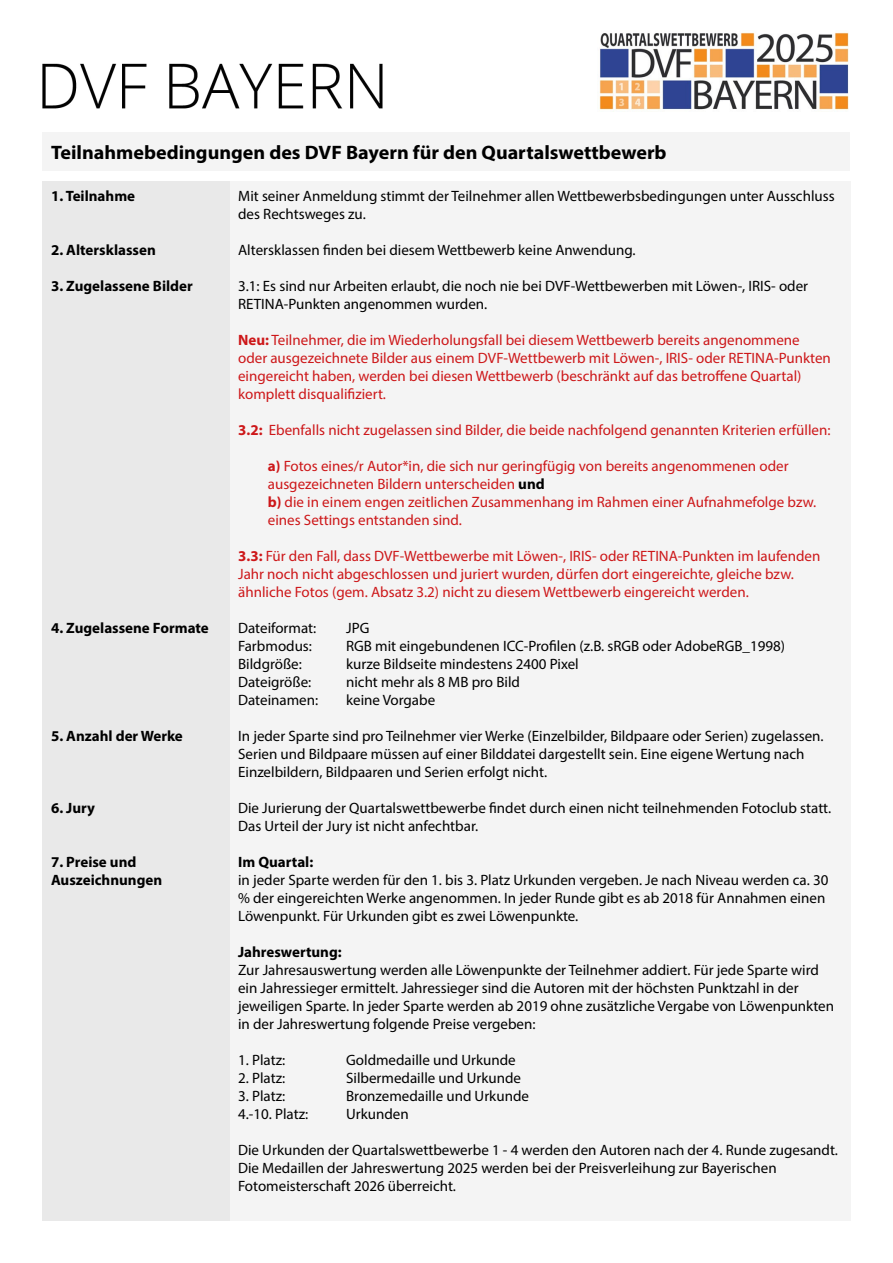
<style>
.page{position:relative;width:893px;height:1263px;background:#fff}
.page>*{position:absolute;margin:0;border:0;box-sizing:border-box;transform-origin:0 0}
.t1{font:700 19.5px "Myriad Pro";color:#000}
.t2{font:15px/18px "Myriad Pro";color:#000}
.t3{font:15px/18px "Myriad Pro";color:#cd1719}
.t4{font:700 15px/18px "Myriad Pro";color:#000}
.s1{font-weight:700}
.s2{font-weight:700;color:#000}
</style>
<div class="page">
<div style="left:43px;top:181px;width:208px;height:1039px;background:#e9e9e9"></div>
<div style="left:230px;top:181px;width:620px;height:1039px;background:#f4f4f4"></div>
<div style="left:43px;top:132px;width:807px;height:39px;background:#f4f4f4"></div>
<img style="left:599px;top:32px;width:250px;height:80px">
<img style="left:42px;top:63px;width:341px;height:46px">
<h1 class="t1" style="left:51px;top:140px;width:617px">Teilnahmebedingungen des DVF Bayern für den Quartalswettbewerb</h1>
<p class="t4" style="left:51px;top:187px;width:86px">1. Teilnahme</p>
<p class="t4" style="left:51px;top:241px;width:106px">2. Altersklassen</p>
<p class="t4" style="left:51px;top:277px;width:143px">3. Zugelassene Bilder</p>
<p class="t4" style="left:51px;top:619px;width:159px">4. Zugelassene Formate</p>
<p class="t4" style="left:51px;top:727px;width:133px">5. Anzahl der Werke</p>
<p class="t4" style="left:51px;top:799px;width:45px">6. Jury</p>
<p class="t4" style="left:51px;top:853px;width:113px">7. Preise und<br>Auszeichnungen</p>
<p class="t2" style="left:238px;top:187px;width:598px">Mit seiner Anmeldung stimmt der Teilnehmer allen Wettbewerbsbedingungen unter Ausschluss des Rechtsweges zu.</p>
<p class="t2" style="left:238px;top:241px;width:399px">Altersklassen finden bei diesem Wettbewerb keine Anwendung.</p>
<p class="t2" style="left:238px;top:277px;width:572px">3.1: Es sind nur Arbeiten erlaubt, die noch nie bei DVF-Wettbewerben mit Löwen-, IRIS- oder<br>RETINA-Punkten angenommen wurden.</p>
<p class="t3" style="left:238px;top:331px;width:594px"><span class="s1">Neu:</span> Teilnehmer, die im Wiederholungsfall bei diesem Wettbewerb bereits angenommene oder ausgezeichnete Bilder aus einem DVF-Wettbewerb mit Löwen-, IRIS- oder RETINA-Punkten eingereicht haben, werden bei diesen Wettbewerb (beschränkt auf das betroffene Quartal) komplett disqualifiziert.</p>
<p class="t3" style="left:238px;top:421px;width:594px"><span class="s1">3.2:</span> Ebenfalls nicht zugelassen sind Bilder, die beide nachfolgend genannten Kriterien erfüllen:</p>
<p class="t3" style="left:268px;top:457px;width:550px"><span class="s1">a)</span> Fotos eines/r Autor*in, die sich nur geringfügig von bereits angenommenen oder ausgezeichneten Bildern unterscheiden <span class="s2">und<br></span><span class="s1">b)</span> die in einem engen zeitlichen Zusammenhang im Rahmen einer Aufnahmefolge bzw. eines Settings entstanden sind.</p>
<p class="t3" style="left:238px;top:547px;width:584px"><span class="s1">3.3:</span> Für den Fall, dass DVF-Wettbewerbe mit Löwen-, IRIS- oder RETINA-Punkten im laufenden<br>Jahr noch nicht abgeschlossen und juriert wurden, dürfen dort eingereichte, gleiche bzw. ähnliche Fotos (gem. Absatz 3.2) nicht zu diesem Wettbewerb eingereicht werden.</p>
<p class="t2" style="left:238px;top:619px;width:80px">Dateiformat:</p>
<p class="t2" style="left:346px;top:619px;width:25px">JPG</p>
<p class="t2" style="left:238px;top:637px;width:75px">Farbmodus:</p>
<p class="t2" style="left:346px;top:637px;width:440px">RGB mit eingebundenen ICC-Profilen (z.B. sRGB oder AdobeRGB_1998)</p>
<p class="t2" style="left:238px;top:655px;width:65px">Bildgröße:</p>
<p class="t2" style="left:346px;top:655px;width:234px">kurze Bildseite mindestens 2400 Pixel</p>
<p class="t2" style="left:238px;top:673px;width:75px">Dateigröße:</p>
<p class="t2" style="left:346px;top:673px;width:175px">nicht mehr als 8 MB pro Bild</p>
<p class="t2" style="left:238px;top:691px;width:82px">Dateinamen:</p>
<p class="t2" style="left:346px;top:691px;width:91px">keine Vorgabe</p>
<p class="t2" style="left:238px;top:727px;width:587px">In jeder Sparte sind pro Teilnehmer vier Werke (Einzelbilder, Bildpaare oder Serien) zugelassen.<br>Serien und Bildpaare müssen auf einer Bilddatei dargestellt sein. Eine eigene Wertung nach<br>Einzelbildern, Bildpaaren und Serien erfolgt nicht.</p>
<p class="t2" style="left:238px;top:799px;width:595px">Die Jurierung der Quartalswettbewerbe findet durch einen nicht teilnehmenden Fotoclub statt.<br>Das Urteil der Jury ist nicht anfechtbar.</p>
<p class="t4" style="left:238px;top:853px;width:77px">Im Quartal:</p>
<p class="t2" style="left:238px;top:871px;width:592px">in jeder Sparte werden für den 1. bis 3. Platz Urkunden vergeben. Je nach Niveau werden ca. 30 % der eingereichten Werke angenommen. In jeder Runde gibt es ab 2018 für Annahmen einen<br>Löwenpunkt. Für Urkunden gibt es zwei Löwenpunkte.</p>
<p class="t4" style="left:238px;top:943px;width:105px">Jahreswertung:</p>
<p class="t2" style="left:238px;top:961px;width:597px">Zur Jahresauswertung werden alle Löwenpunkte der Teilnehmer addiert. Für jede Sparte wird ein Jahressieger ermittelt. Jahressieger sind die Autoren mit der höchsten Punktzahl in der jeweiligen Sparte. In jeder Sparte werden ab 2019 ohne zusätzliche Vergabe von Löwenpunkten in der Jahreswertung folgende Preise vergeben:</p>
<p class="t2" style="left:238px;top:1051px;width:49px">1. Platz:</p>
<p class="t2" style="left:346px;top:1051px;width:171px">Goldmedaille und Urkunde</p>
<p class="t2" style="left:238px;top:1069px;width:49px">2. Platz:</p>
<p class="t2" style="left:346px;top:1069px;width:177px">Silbermedaille und Urkunde</p>
<p class="t2" style="left:238px;top:1087px;width:49px">3. Platz:</p>
<p class="t2" style="left:346px;top:1087px;width:184px">Bronzemedaille und Urkunde</p>
<p class="t2" style="left:238px;top:1105px;width:72px">4.-10. Platz:</p>
<p class="t2" style="left:346px;top:1105px;width:64px">Urkunden</p>
<p class="t2" style="left:238px;top:1141px;width:601px">Die Urkunden der Quartalswettbewerbe 1 - 4 werden den Autoren nach der 4. Runde zugesandt.<br>Die Medaillen der Jahreswertung 2025 werden bei der Preisverleihung zur Bayerischen<br>Fotomeisterschaft 2026 überreicht.</p>
</div>
